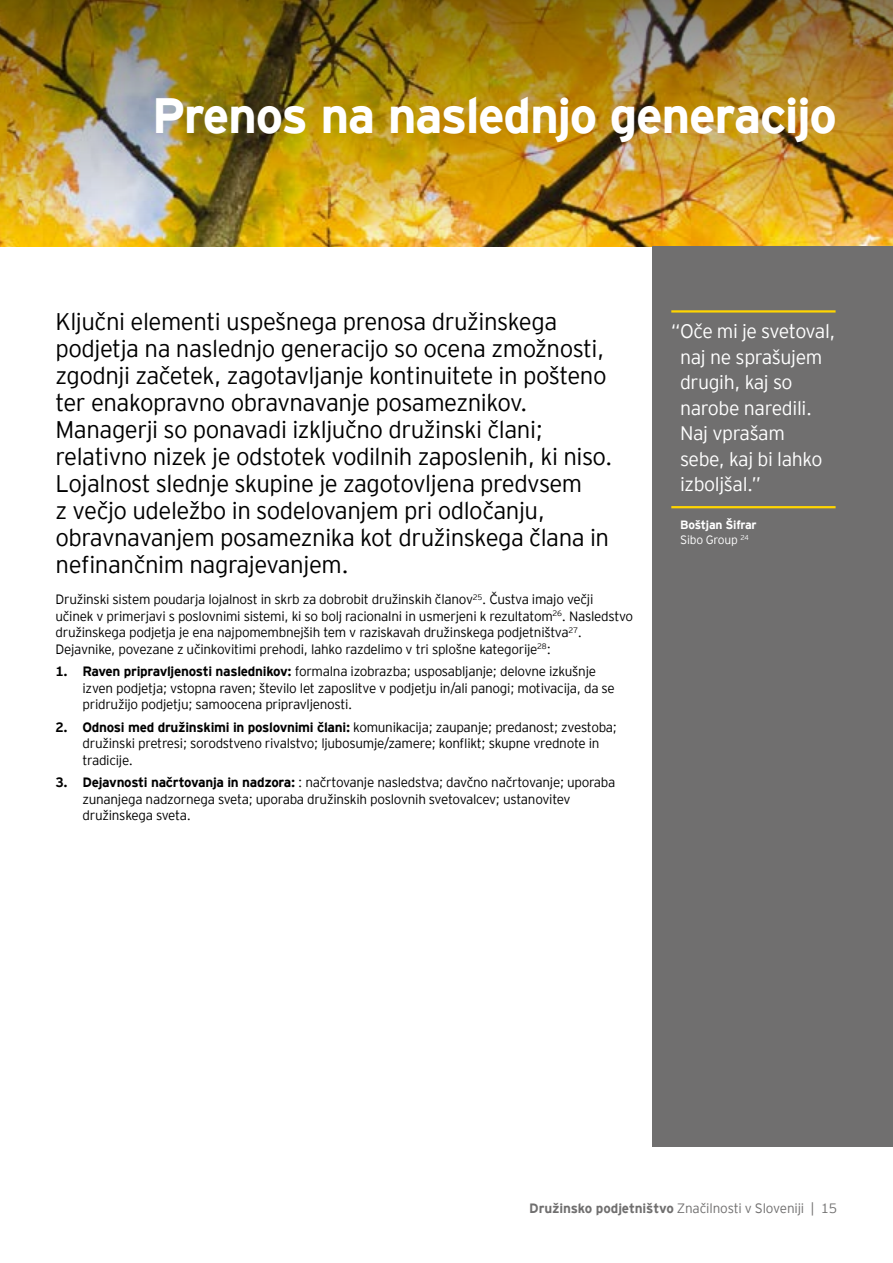
<style>
.page{position:relative;width:893px;height:1263px;background:#fff}
.page>*{position:absolute;margin:0;border:0;box-sizing:border-box;transform-origin:0 0}
.t1{font:700 49.5px "EY Interstate";letter-spacing:-.03em;color:#fff}
.t2{font:300 24px/27px "EY Interstate";letter-spacing:-.02em;color:#000}
.t3{font:300 19.5px/25.5px "EY Interstate";letter-spacing:-.02em;color:#fff}
.t4{font:300 13.5px/16.5px "EY Interstate";letter-spacing:-.02em;color:#000}
.t5{font:300 13.5px "EY Interstate";letter-spacing:-.015em;color:#706f6f}
.t6{font:700 12px/15px "EY Interstate";letter-spacing:-.02em;color:#fff}
.s1{font-weight:700}
.s2{font-weight:300}
</style>
<div class="page">
<div style="left:652px;top:247px;width:241px;height:900px;background:#706f6f"></div>
<img style="left:0;top:0;width:893px;height:247px">
<hr style="left:671px;top:310px;width:165px;height:3px;background:#ffd500">
<hr style="left:671px;top:506px;width:165px;height:2px;background:#ffd500">
<h1 class="t1" style="left:152px;top:80px;width:687px">Prenos na naslednjo generacijo</h1>
<p class="t2" style="left:56px;top:306px;width:559px">Ključni elementi uspešnega prenosa družinskega podjetja na naslednjo generacijo so ocena zmožnosti, zgodnji začetek, zagotavljanje kontinuitete in pošteno ter enakopravno obravnavanje posameznikov.<br>Managerji so ponavadi izključno družinski člani; relativno nizek je odstotek vodilnih zaposlenih, ki niso.<br>Lojalnost slednje skupine je zagotovljena predvsem<br>z večjo udeležbo in sodelovanjem pri odločanju, obravnavanjem posameznika kot družinskega člana in nefinančnim nagrajevanjem.</p>
<p class="t4" style="left:55px;top:590px;width:579px">Družinski sistem poudarja lojalnost in skrb za dobrobit družinskih članov<sup>25</sup>. Čustva imajo večji učinek v primerjavi s poslovnimi sistemi, ki so bolj racionalni in usmerjeni k rezultatom<sup>26</sup>. Nasledstvo družinskega podjetja je ena najpomembnejših tem v raziskavah družinskega podjetništva<sup>27</sup>.<br>Dejavnike, povezane z učinkovitimi prehodi, lahko razdelimo v tri splošne kategorije<sup>28</sup>:</p>
<p class="t4" style="left:83px;top:662px;width:534px;text-indent:-27px"><span class="s1">1. Raven pripravljenosti naslednikov:</span> formalna izobrazba; usposabljanje; delovne izkušnje izven podjetja; vstopna raven; število let zaposlitve v podjetju in/ali panogi; motivacija, da se pridružijo podjetju; samoocena pripravljenosti.</p>
<p class="t4" style="left:83px;top:718px;width:536px;text-indent:-27px"><span class="s1">2. Odnosi med družinskimi in poslovnimi člani:</span> komunikacija; zaupanje; predanost; zvestoba; družinski pretresi; sorodstveno rivalstvo; ljubosumje/zamere; konflikt; skupne vrednote in tradicije.</p>
<p class="t4" style="left:83px;top:773px;width:534px;text-indent:-27px"><span class="s1">3. Dejavnosti načrtovanja in nadzora:</span> : načrtovanje nasledstva; davčno načrtovanje; uporaba zunanjega nadzornega sveta; uporaba družinskih poslovnih svetovalcev; ustanovitev družinskega sveta.</p>
<h3 class="t3" style="left:680px;top:318px;width:157px;text-indent:-9px">“Oče mi je svetoval, naj ne sprašujem drugih, kaj so narobe naredili.<br>Naj vprašam<br>sebe, kaj bi lahko izboljšal.”</h3>
<p class="t6" style="left:680px;top:516px;width:78px">Boštjan Šifrar<br><span class="s2">Sibo Group</span> <sup>24</sup></p>
<p class="t5" style="left:529px;top:1199px;width:309px"><span class="s1">Družinsko podjetništvo</span> Značilnosti v Sloveniji | 15</p>
</div>
